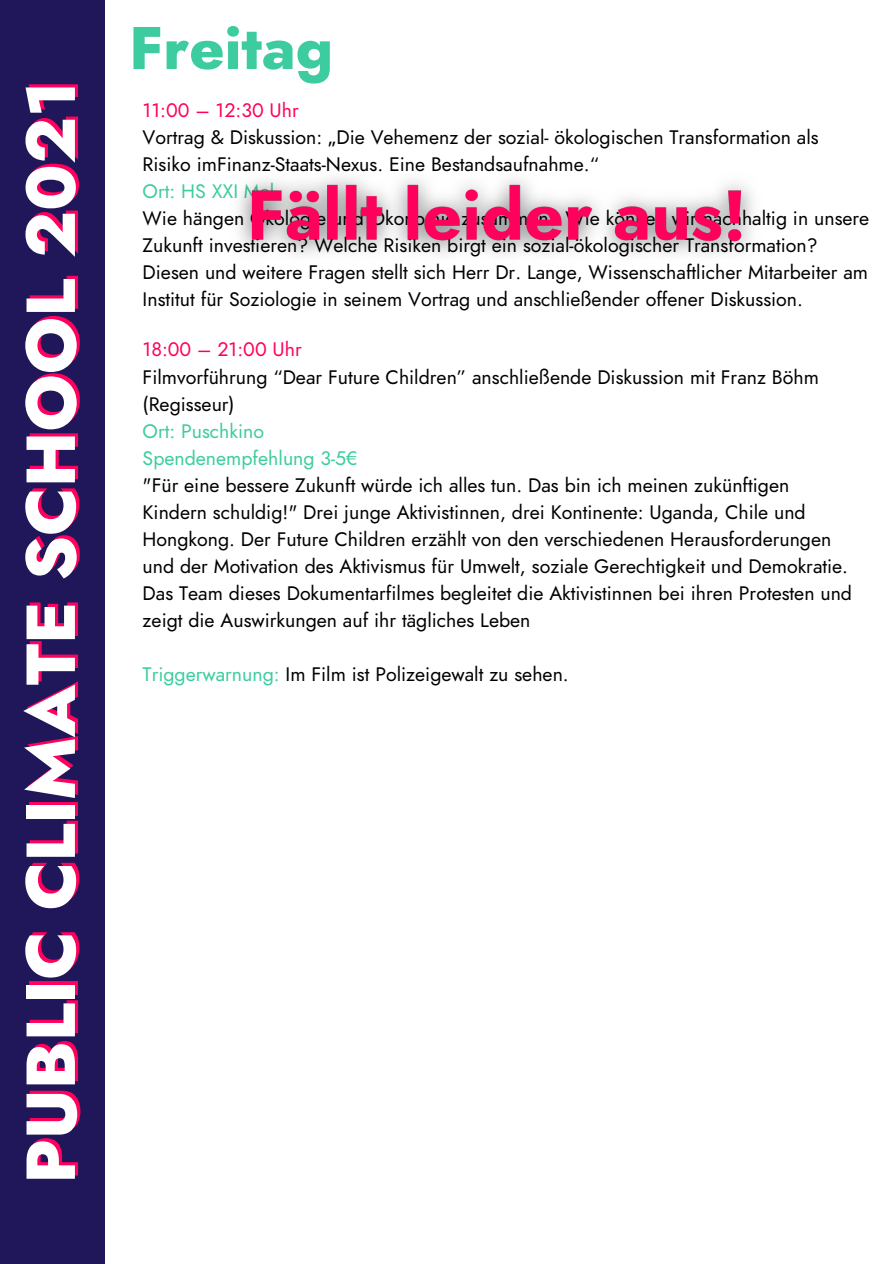
<style>
.page{position:relative;width:894px;height:1264px;background:#fff}
.page>*{position:absolute;margin:0;border:0;box-sizing:border-box;transform-origin:0 0}
.t1{font:800 69px "Jost";color:#fff}
.t2{font:800 60px "Jost";color:#3dcc9f}
.t3{font:19.5px/27px "Jost";color:#000}
.t4{font:19.5px "Jost";color:#3dcc9f}
.t5{font:19.5px "Jost";color:#ff005c}
.s1{font-family:"Noto Sans"}
.s2{color:#3dcc9f}
</style>
<div class="page">
<div style="left:0;top:0;width:105px;height:1263px;background:#20175a"></div>
<img style="left:238px;top:177px;width:515px;height:78px">
<p class="t1" style="left:4px;top:1183px;width:1104px;rotate:-90deg">PUBLIC CLIMATE SCHOOL 2021</p>
<p class="t2" style="left:129px;top:7px;width:205px">Freitag</p>
<p class="t5" style="left:143px;top:97px;width:158px">11:00 – 12:30 Uhr</p>
<p class="t3" style="left:143px;top:124px;width:677px">Vortrag &amp; Diskussion: <span class="s1">„</span>Die Vehemenz der sozial- ökologischen Transformation als<br>Risiko imFinanz-Staats-Nexus. Eine Bestandsaufnahme.“</p>
<p class="t4" style="left:143px;top:178px;width:133px">Ort: HS XXI Mel</p>
<p class="t3" style="left:143px;top:205px;width:728px">Wie hängen Ökologie und Ökonomie zusammen? Wie können wir nachhaltig in unsere<br>Zukunft investieren? Welche Risiken birgt ein sozial-ökologischer Transformation?</p>
<p class="t3" style="left:143px;top:259px;width:726px">Diesen und weitere Fragen stellt sich Herr Dr. Lange, Wissenschaftlicher Mitarbeiter am<br>Institut für Soziologie in seinem Vortrag und anschließender offener Diskussion.</p>
<p class="t5" style="left:143px;top:336px;width:160px">18:00 – 21:00 Uhr</p>
<p class="t3" style="left:143px;top:363px;width:677px">Filmvorführung “Dear Future Children” anschließende Diskussion mit Franz Böhm (Regisseur)</p>
<p class="t4" style="left:143px;top:417px;width:123px">Ort: Puschkino</p>
<p class="t4" style="left:143px;top:444px;width:216px">Spendenempfehlung 3-5€</p>
<p class="t3" style="left:143px;top:471px;width:706px">"Für eine bessere Zukunft würde ich alles tun. Das bin ich meinen zukünftigen Kindern schuldig!" Drei junge Aktivistinnen, drei Kontinente: Uganda, Chile und Hongkong. Der Future Children erzählt von den verschiedenen Herausforderungen und der Motivation des Aktivismus für Umwelt, soziale Gerechtigkeit und Demokratie.</p>
<p class="t3" style="left:143px;top:579px;width:710px">Das Team dieses Dokumentarfilmes begleitet die Aktivistinnen bei ihren Protesten und zeigt die Auswirkungen auf ihr tägliches Leben</p>
<p class="t3" style="left:143px;top:660px;width:427px"><span class="s2">Triggerwarnung:</span> Im Film ist Polizeigewalt zu sehen.</p>
</div>
